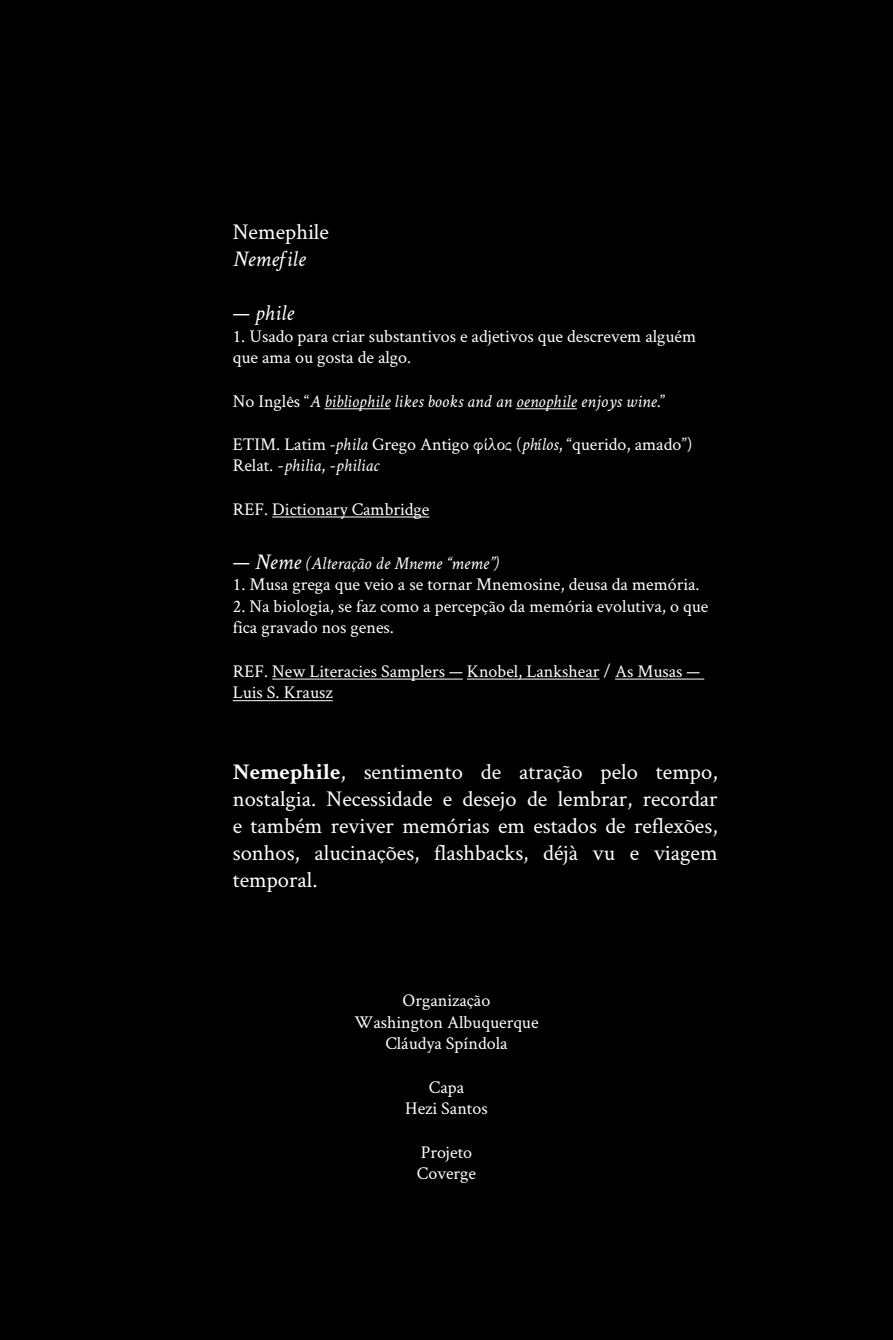
<style>
.page{position:relative;width:893px;height:1340px;background:#fff}
.page>*{position:absolute;margin:0;border:0;box-sizing:border-box;transform-origin:0 0}
.t1{font:22.5px/27px "Crimson Text";color:#fff;text-align:justify}
.t2{font:italic 22.5px "Crimson Text";color:#fff}
.t3{font:18px/21.6px "Crimson Text";color:#fff}
.t4{font:italic 18px "Crimson Text";color:#fff}
.s1{font-style:normal}
.s2{font-style:italic}
.s3{font-style:normal;font-size:22.5px}
.s4{font-size:22.5px}
.s5{font-weight:700}
</style>
<div class="page">
<div style="left:0;top:0;width:893px;height:1339px;background:#000"></div>
<hr style="left:324px;top:408px;width:66px;height:1px;background:#fff">
<hr style="left:516px;top:408px;width:61px;height:1px;background:#fff">
<hr style="left:272px;top:516px;width:157px;height:1px;background:#fff">
<hr style="left:272px;top:678px;width:191px;height:1px;background:#fff">
<hr style="left:467px;top:678px;width:132px;height:1px;background:#fff">
<hr style="left:615px;top:678px;width:89px;height:1px;background:#fff">
<hr style="left:233px;top:700px;width:100px;height:1px;background:#fff">
<p class="t1" style="left:233px;top:217px;width:98px">Nemephile</p>
<p class="t2" style="left:233px;top:246px;width:74px">Nemefile</p>
<p class="t2" style="left:233px;top:300px;width:63px"><span class="s1">—</span> phile</p>
<p class="t3" style="left:233px;top:324px;width:465px">1. Usado para criar substantivos e adjetivos que descrevem alguém que ama ou gosta de algo.</p>
<p class="t4" style="left:233px;top:390px;width:434px"><span class="s1">No Inglês “</span>A bibliophile likes books and an oenophile enjoys wine.<span class="s1">”</span></p>
<p class="t3" style="left:233px;top:432px;width:461px">ETIM. Latim <span class="s2">-phila</span> Grego Antigo φίλος (<span class="s2">phílos</span>, “querido, amado”)<br>Relat. -<span class="s2">philia</span>, -<span class="s2">philiac</span></p>
<p class="t3" style="left:233px;top:497px;width:198px">REF. Dictionary Cambridge</p>
<p class="t4" style="left:233px;top:552px;width:268px"><span class="s3">—</span> <span class="s4">Neme</span> (Alteração de Mneme “meme”)</p>
<p class="t3" style="left:233px;top:573px;width:468px">1. Musa grega que veio a se tornar Mnemosine, deusa da memória.</p>
<p class="t3" style="left:233px;top:594px;width:477px">2. Na biologia, se faz como a percepção da memória evolutiva, o que fica gravado nos genes.</p>
<p class="t3" style="left:233px;top:659px;width:469px">REF. New Literacies Samplers — Knobel, Lankshear / As Musas —<br>Luis S. Krausz</p>
<p class="t1" style="left:233px;top:757px;width:486px"><span class="s5">Nemephile</span>, sentimento de atração pelo tempo, nostalgia. Necessidade e desejo de lembrar, recordar e também reviver memórias em estados de reflexões, sonhos, alucinações, flashbacks, déjà vu e viagem temporal.</p>
<p class="t3" style="left:354px;top:989px;width:186px;text-align:center">Organização<br>Washington Albuquerque<br>Cláudya Spíndola</p>
<p class="t3" style="left:405px;top:1075px;width:84px;text-align:center">Capa<br>Hezi Santos</p>
<p class="t3" style="left:417px;top:1140px;width:61px">Projeto<br>Coverge</p>
</div>
